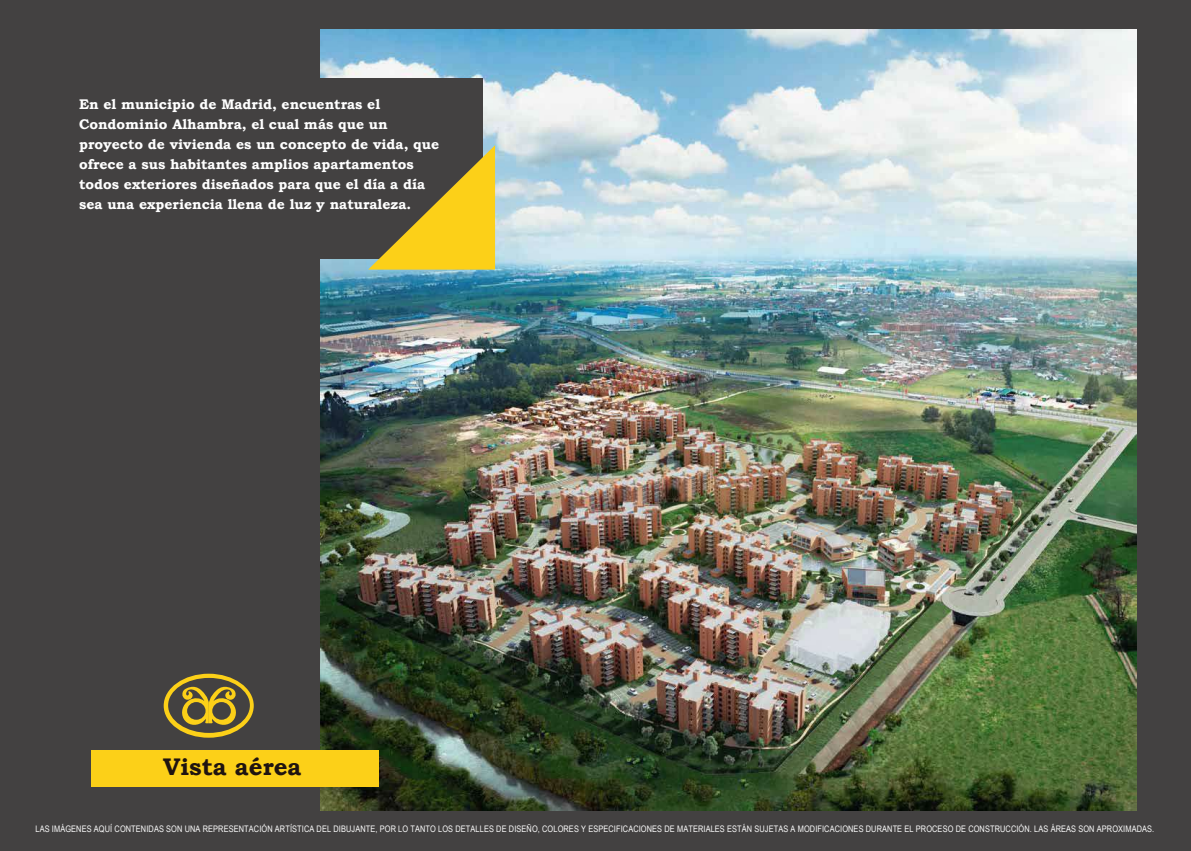
<style>
.page{position:relative;width:1191px;height:851px;background:#fff}
.page>*{position:absolute;margin:0;border:0;box-sizing:border-box;transform-origin:0 0}
.t1{font:700 24px "Bookman Old Style";color:#1f1410}
.t2{font:700 14px/20px "Bookman Old Style";color:#fff}
.t3{font:9px "Arial Narrow";letter-spacing:.01em;color:#fcfcfc}
</style>
<div class="page">
<div style="left:0;top:0;width:1191px;height:850px;background:#434141"></div>
<img style="left:320px;top:29px;width:816px;height:781px">
<div style="left:92px;top:749px;width:287px;height:37px;background:#fcd018"></div>
<svg style="left:164px;top:673px;width:90px;height:64px"></svg>
<div style="left:320px;top:78px;width:163px;height:180px;background:#434141"></div>
<svg style="left:368px;top:145px;width:127px;height:124px"></svg>
<p class="t2" style="left:79px;top:94px;width:362px">En el municipio de Madrid, encuentras el Condominio Alhambra, el cual más que un proyecto de vivienda es un concepto de vida, que ofrece a sus habitantes amplios apartamentos todos exteriores diseñados para que el día a día sea una experiencia llena de luz y naturaleza.</p>
<h1 class="t1" style="left:163px;top:748px;width:140px">Vista aérea</h1>
<p class="t3" style="left:35px;top:822px;width:1120px">LAS IMÁGENES AQUÍ CONTENIDAS SON UNA REPRESENTACIÓN ARTÍSTICA DEL DIBUJANTE, POR LO TANTO LOS DETALLES DE DISEÑO, COLORES Y ESPECIFICACIONES DE MATERIALES ESTÁN SUJETAS A MODIFICACIONES DURANTE EL PROCESO DE CONSTRUCCIÓN. LAS ÁREAS SON APROXIMADAS.</p>
</div>
